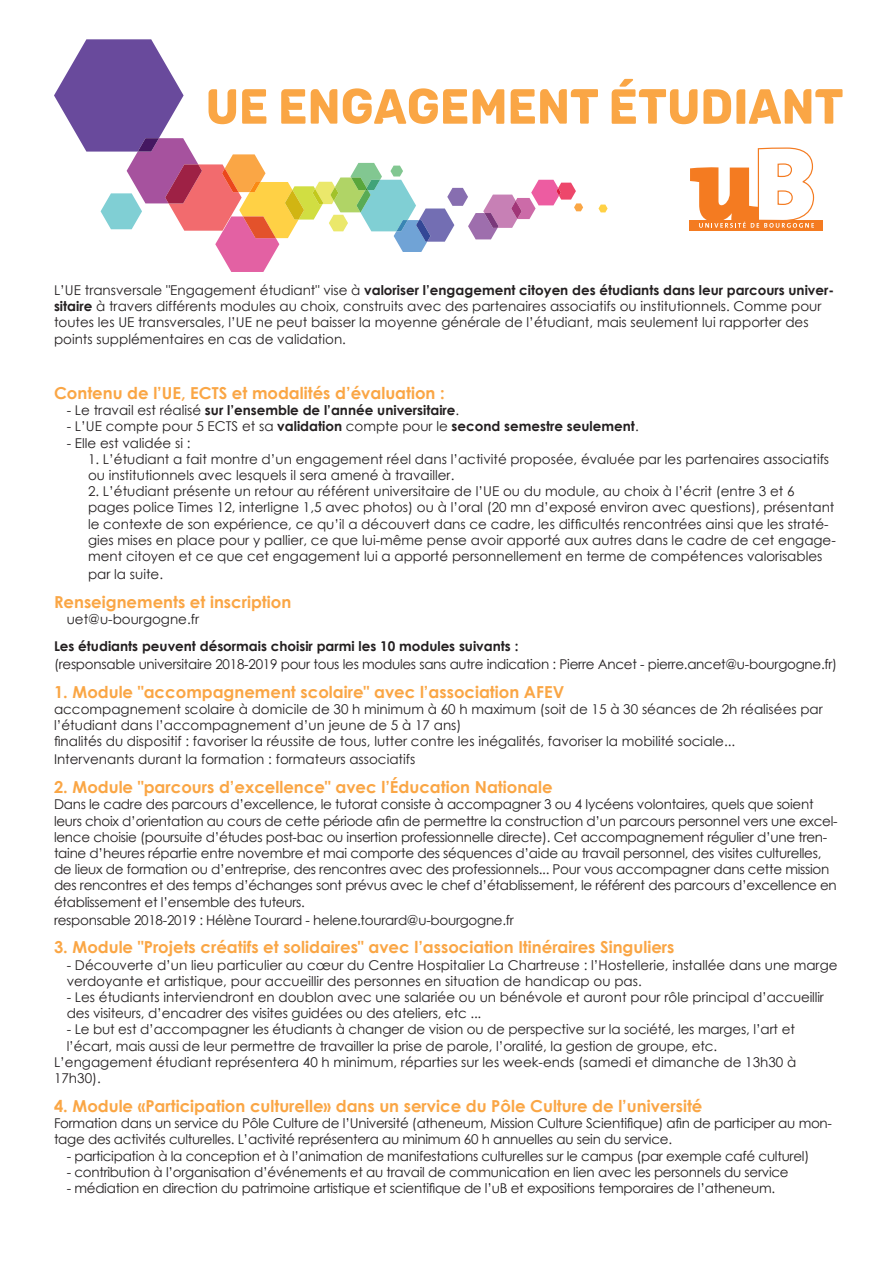
<style>
.page{position:relative;width:893px;height:1263px;background:#fff}
.page>*{position:absolute;margin:0;border:0;box-sizing:border-box;transform-origin:0 0}
.t1{font:700 16.5px "Century Gothic";color:#faa645}
.t2{font:13.5px/16.2px "Century Gothic";letter-spacing:-.01em;color:#231f20}
.t3{font:700 13.5px "Century Gothic";color:#231f20}
.s1{font-weight:700}
.s2{font-weight:400}
</style>
<div class="page">
<svg style="left:54px;top:39px;width:788px;height:233px"></svg>
<p class="t2" style="left:54px;top:282px;width:782px">L’UE transversale "Engagement étudiant" vise à <span class="s1">valoriser l’engagement citoyen des étudiants dans leur parcours univer&shy;sitaire</span> à travers différents modules au choix, construits avec des partenaires associatifs ou institutionnels. Comme pour toutes les UE transversales, l’UE ne peut baisser la moyenne générale de l’étudiant, mais seulement lui rapporter des points supplémentaires en cas de validation.</p>
<p class="t1" style="left:54px;top:380px;width:392px">Contenu de l’UE, ECTS et modalités d’évaluation :</p>
<p class="t3" style="left:67px;top:400px;width:394px"><span class="s2">- Le travail est réalisé</span> sur l’ensemble de l’année universitaire<span class="s2">.</span></p>
<p class="t2" style="left:67px;top:418px;width:573px">- L’UE compte pour 5 ECTS et sa <span class="s1">validation</span> compte pour le <span class="s1">second semestre seulement</span>.</p>
<p class="t2" style="left:67px;top:434px;width:125px">- Elle est validée si :</p>
<p class="t2" style="left:88px;top:451px;width:743px">1. L’étudiant a fait montre d’un engagement réel dans l’activité proposée, évaluée par les partenaires associatifs ou institutionnels avec lesquels il sera amené à travailler.</p>
<p class="t2" style="left:88px;top:483px;width:749px">2. L’étudiant présente un retour au référent universitaire de l’UE ou du module, au choix à l’écrit (entre 3 et 6 pages police Times 12, interligne 1,5 avec photos) ou à l’oral (20 mn d’exposé environ avec questions), présentant le contexte de son expérience, ce qu’il a découvert dans ce cadre, les difficultés rencontrées ainsi que les straté&shy;gies mises en place pour y pallier, ce que lui-même pense avoir apporté aux autres dans le cadre de cet engage&shy;ment citoyen et ce que cet engagement lui a apporté personnellement en terme de compétences valorisables</p>
<p class="t2" style="left:88px;top:566px;width:77px">par la suite.</p>
<p class="t1" style="left:54px;top:589px;width:239px">Renseignements et inscription</p>
<p class="t2" style="left:67px;top:611px;width:134px">uet@u-bourgogne.fr</p>
<p class="t3" style="left:54px;top:636px;width:466px">Les étudiants peuvent désormais choisir parmi les 10 modules suivants :</p>
<p class="t2" style="left:54px;top:656px;width:785px">(responsable universitaire 2018-2019 pour tous les modules sans autre indication : Pierre Ancet - pierre.ancet@u-bourgogne.fr)</p>
<p class="t1" style="left:54px;top:679px;width:512px">1. Module "accompagnement scolaire" avec l’association AFEV</p>
<p class="t2" style="left:54px;top:701px;width:770px">accompagnement scolaire à domicile de 30 h minimum à 60 h maximum (soit de 15 à 30 séances de 2h réalisées par l’étudiant dans l’accompagnement d’un jeune de 5 à 17 ans)</p>
<p class="t2" style="left:54px;top:733px;width:683px">finalités du dispositif : favoriser la réussite de tous, lutter contre les inégalités, favoriser la mobilité sociale...</p>
<p class="t2" style="left:54px;top:751px;width:363px">Intervenants durant la formation : formateurs associatifs</p>
<p class="t1" style="left:54px;top:775px;width:500px">2. Module "parcours d’excellence" avec l’Éducation Nationale</p>
<p class="t2" style="left:54px;top:796px;width:785px">Dans le cadre des parcours d’excellence, le tutorat consiste à accompagner 3 ou 4 lycéens volontaires, quels que soient leurs choix d’orientation au cours de cette période afin de permettre la construction d’un parcours personnel vers une excel&shy;lence choisie (poursuite d’études post-bac ou insertion professionnelle directe). Cet accompagnement régulier d’une tren&shy;taine d’heures répartie entre novembre et mai comporte des séquences d’aide au travail personnel, des visites culturelles, de lieux de formation ou d’entreprise, des rencontres avec des professionnels... Pour vous accompagner dans cette mission des rencontres et des temps d’échanges sont prévus avec le chef d’établissement, le référent des parcours d’excellence en établissement et l’ensemble des tuteurs.</p>
<p class="t2" style="left:54px;top:911px;width:461px">responsable 2018-2019 : Hélène Tourard - helene.tourard@u-bourgogne.fr</p>
<p class="t1" style="left:54px;top:935px;width:622px">3. Module "Projets créatifs et solidaires" avec l’association Itinéraires Singuliers</p>
<p class="t2" style="left:67px;top:956px;width:772px">- Découverte d’un lieu particulier au cœur du Centre Hospitalier La Chartreuse : l’Hostellerie, installée dans une marge verdoyante et artistique, pour accueillir des personnes en situation de handicap ou pas.</p>
<p class="t2" style="left:67px;top:989px;width:759px">- Les étudiants interviendront en doublon avec une salariée ou un bénévole et auront pour rôle principal d’accueillir des visiteurs, d’encadrer des visites guidées ou des ateliers, etc ...</p>
<p class="t2" style="left:67px;top:1021px;width:730px">- Le but est d’accompagner les étudiants à changer de vision ou de perspective sur la société, les marges, l’art et l’écart, mais aussi de leur permettre de travailler la prise de parole, l’oralité, la gestion de groupe, etc.</p>
<p class="t2" style="left:54px;top:1054px;width:744px">L’engagement étudiant représentera 40 h minimum, réparties sur les week-ends (samedi et dimanche de 13h30 à<br>17h30).</p>
<p class="t1" style="left:54px;top:1093px;width:650px">4. Module «Participation culturelle» dans un service du Pôle Culture de l’université</p>
<p class="t2" style="left:54px;top:1115px;width:779px">Formation dans un service du Pôle Culture de l’Université (atheneum, Mission Culture Scientifique) afin de participer au mon&shy;tage des activités culturelles. L’activité représentera au minimum 60 h annuelles au sein du service.</p>
<p class="t2" style="left:67px;top:1147px;width:744px">- participation à la conception et à l’animation de manifestations culturelles sur le campus (par exemple café culturel)</p>
<p class="t2" style="left:67px;top:1163px;width:723px">- contribution à l’organisation d’événements et au travail de communication en lien avec les personnels du service</p>
<p class="t2" style="left:67px;top:1180px;width:710px">- médiation en direction du patrimoine artistique et scientifique de l’uB et expositions temporaires de l’atheneum.</p>
</div>
